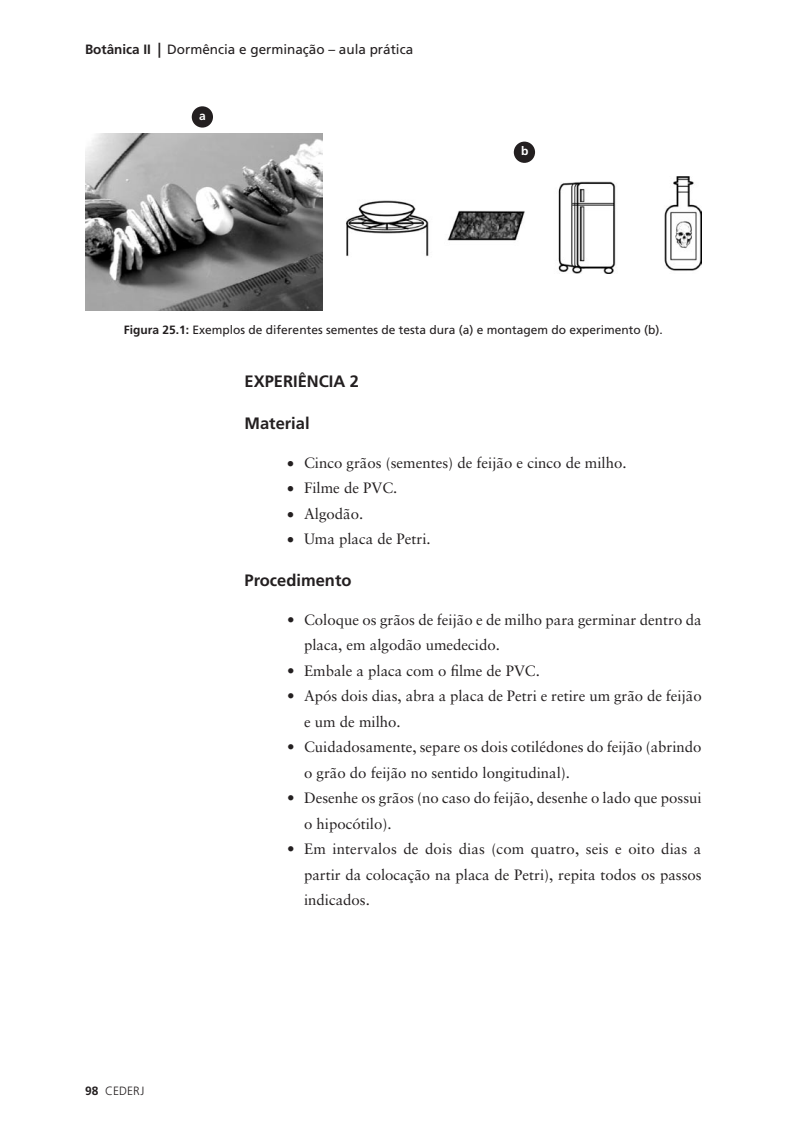
<style>
.page{position:relative;width:808px;height:1127px;background:#fff}
.page>*{position:absolute;margin:0;border:0;box-sizing:border-box;transform-origin:0 0}
.t1{font:700 16.5px "Frutiger";color:#231f20}
.t2{font:15px/25.5px "Sabon";color:#231f20}
.t3{font:13.5px "Frutiger";color:#231f20}
.t4{font:12px "Frutiger";color:#231f20}
.t5{font:300 12px "Frutiger";color:#231f20}
.t6{font:700 12px "Frutiger";color:#fff}
.s1{font-weight:700}
.s2{font-weight:700;font-size:15px}
</style>
<div class="page">
<img style="left:347px;top:177px;width:355px;height:97px">
<div style="left:192px;top:106px;width:21px;height:22px;background:#231f20;border-radius:50%"></div>
<div style="left:514px;top:142px;width:21px;height:21px;background:#231f20;border-radius:50%"></div>
<img style="left:85px;top:133px;width:238px;height:178px">
<p class="t3" style="left:85px;top:41px;width:330px"><span class="s1">Botânica II</span> <span class="s2">|</span> Dormência e germinação – aula prática</p>
<p class="t6" style="left:199px;top:109px;width:8px">a</p>
<p class="t6" style="left:521px;top:144px;width:9px">b</p>
<p class="t4" style="left:124px;top:323px;width:540px"><span class="s1">Figura 25.1:</span> Exemplos de diferentes sementes de testa dura (a) e montagem do experimento (b).</p>
<p class="t1" style="left:244px;top:372px;width:116px">EXPERIÊNCIA 2</p>
<p class="t1" style="left:244px;top:414px;width:67px">Material</p>
<p class="t2" style="left:287px;top:449px;width:341px">• Cinco grãos (sementes) de feijão e cinco de milho.</p>
<p class="t2" style="left:287px;top:475px;width:112px">• Filme de PVC.</p>
<p class="t2" style="left:287px;top:500px;width:78px">• Algodão.</p>
<p class="t2" style="left:287px;top:526px;width:145px">• Uma placa de Petri.</p>
<p class="t1" style="left:244px;top:571px;width:108px">Procedimento</p>
<p class="t2" style="left:304px;top:606px;width:399px;text-indent:-17px">• Coloque os grãos de feijão e de milho para germinar dentro da placa, em algodão umedecido.</p>
<p class="t2" style="left:287px;top:657px;width:254px">• Embale a placa com o filme de PVC.</p>
<p class="t2" style="left:304px;top:683px;width:399px;text-indent:-17px">• Após dois dias, abra a placa de Petri e retire um grão de feijão e um de milho.</p>
<p class="t2" style="left:304px;top:734px;width:399px;text-indent:-17px">• Cuidadosamente, separe os dois cotilédones do feijão (abrindo o grão do feijão no sentido longitudinal).</p>
<p class="t2" style="left:304px;top:785px;width:399px;text-indent:-17px">• Desenhe os grãos (no caso do feijão, desenhe o lado que possui o hipocótilo).</p>
<p class="t2" style="left:304px;top:836px;width:399px;text-align:justify;text-indent:-17px">• Em intervalos de dois dias (com quatro, seis e oito dias a partir da colocação na placa de Petri), repita todos os passos indicados.</p>
<p class="t5" style="left:85px;top:1084px;width:61px"><span class="s1">98</span> CEDERJ</p>
</div>
